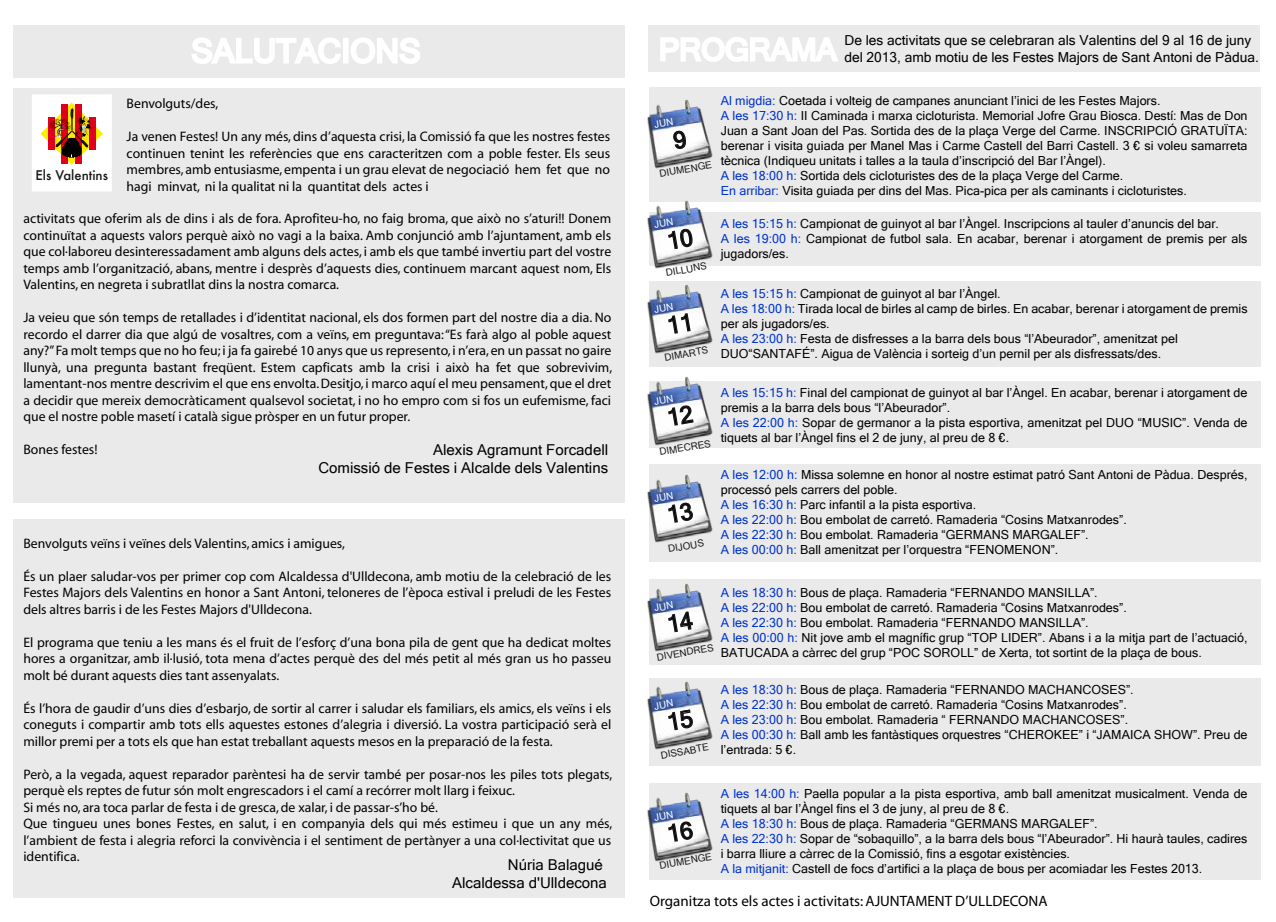
<style>
.page{position:relative;width:1276px;height:922px;background:#fff}
.page>*{position:absolute;margin:0;border:0;box-sizing:border-box;transform-origin:0 0}
.t1{font:15px/18px "Microsoft Sans Serif";color:#000;text-align:right}
.t2{font:15px "Myriad Pro";color:#000}
.t3{font:13.75px/16.5px "Myriad Pro";color:#000;text-align:justify}
.t4{font:13.75px/16.5px "Microsoft Sans Serif";color:#000}
.t5{font:500 13px "Futura";color:#1a171b}
.t6{font:12.5px/15px "Microsoft Sans Serif";color:#000}
.t7{font:9.88px "Microsoft Sans Serif";color:#1a171b}
.s1{color:#03c}
</style>
<div class="page">
<div style="left:13px;top:88px;width:611px;height:414px;background:#eaeaea"></div>
<div style="left:13px;top:25px;width:611px;height:53px;background:#eaeaea"></div>
<div style="left:13px;top:519px;width:611px;height:379px;background:#eaeaea"></div>
<svg style="left:191px;top:37px;width:150px;height:27px"></svg>
<div style="left:343px;top:38px;width:5px;height:26px;border:2px solid #fff"></div>
<svg style="left:351px;top:37px;width:69px;height:27px"></svg>
<div style="left:648px;top:25px;width:611px;height:47px;background:#eaeaea"></div>
<svg style="left:660px;top:37px;width:178px;height:25px"></svg>
<div style="left:649px;top:87px;width:611px;height:114px;background:#eaeaea"></div>
<div style="left:649px;top:281px;width:611px;height:86px;background:#eaeaea"></div>
<div style="left:649px;top:381px;width:611px;height:67px;background:#eaeaea"></div>
<div style="left:649px;top:464px;width:611px;height:97px;background:#eaeaea"></div>
<div style="left:649px;top:579px;width:611px;height:85px;background:#eaeaea"></div>
<div style="left:649px;top:678px;width:611px;height:88px;background:#eaeaea"></div>
<div style="left:649px;top:783px;width:611px;height:97px;background:#eaeaea"></div>
<div style="left:649px;top:212px;width:611px;height:54px;background:#eaeaea"></div>
<div style="left:32px;top:94px;width:80px;height:97px;background:#fff"></div>
<svg style="left:40px;top:102px;width:63px;height:63px"></svg>
<img style="left:647px;top:100px;width:66px;height:69px">
<img style="left:647px;top:200px;width:67px;height:69px">
<img style="left:647px;top:285px;width:66px;height:69px">
<img style="left:647px;top:377px;width:66px;height:69px">
<img style="left:647px;top:474px;width:66px;height:69px">
<img style="left:647px;top:583px;width:66px;height:69px">
<img style="left:647px;top:681px;width:66px;height:69px">
<img style="left:647px;top:792px;width:66px;height:70px">
<svg style="left:654px;top:118px;width:32px;height:32px"></svg>
<svg style="left:654px;top:218px;width:39px;height:32px"></svg>
<svg style="left:654px;top:303px;width:37px;height:31px"></svg>
<svg style="left:654px;top:395px;width:40px;height:31px"></svg>
<svg style="left:654px;top:492px;width:40px;height:31px"></svg>
<svg style="left:654px;top:601px;width:40px;height:31px"></svg>
<svg style="left:654px;top:699px;width:40px;height:31px"></svg>
<svg style="left:654px;top:810px;width:40px;height:32px"></svg>
<p class="t4" style="left:844px;top:32px;width:416px">De les activitats que se celebraran als Valentins del 9 al 16 de juny del 2013, amb motiu de les Festes Majors de Sant Antoni de Pàdua.</p>
<p class="t6" style="left:721px;top:93px;width:528px"><span class="s1">Al migdia:</span> Coetada i volteig de campanes anunciant l’inici de les Festes Majors.<br><span class="s1">A les 17:30 h:</span> II Caminada i marxa cicloturista. Memorial Jofre Grau Biosca. Destí: Mas de Don Juan a Sant Joan del Pas. Sortida des de la plaça Verge del Carme. INSCRIPCIÓ GRATUÏTA: berenar i visita guiada per Manel Mas i Carme Castell del Barri Castell. 3 € si voleu samarreta tècnica (Indiqueu unitats i talles a la taula d’inscripció del Bar l’Àngel).<br><span class="s1">A les 18:00 h:</span> Sortida dels cicloturistes des de la plaça Verge del Carme.<br><span class="s1">En arribar:</span> Visita guiada per dins del Mas. Pica-pica per als caminants i cicloturistes.</p>
<p class="t3" style="left:127px;top:96px;width:93px">Benvolguts/des,</p>
<p class="t3" style="left:127px;top:129px;width:485px">Ja venen Festes! Un any més, dins d’aquesta crisi, la Comissió fa que les nostres festes continuen tenint les referències que ens caracteritzen com a poble fester. Els seus membres, amb entusiasme, empenta i un grau elevat de negociació hem fet que no hagi minvat, ni la qualitat ni la quantitat dels actes i</p>
<p class="t3" style="left:23px;top:211px;width:589px">activitats que oferim als de dins i als de fora. Aprofiteu-ho, no faig broma, que això no s’aturi!! Donem continuïtat a aquests valors perquè això no vagi a la baixa. Amb conjunció amb l’ajuntament, amb els que col·laboreu desinteressadament amb alguns dels actes, i amb els que també invertiu part del vostre temps amb l’organització, abans, mentre i desprès d’aquests dies, continuem marcant aquest nom, Els Valentins, en negreta i subratllat dins la nostra comarca.</p>
<p class="t3" style="left:23px;top:310px;width:590px">Ja veieu que són temps de retallades i d’identitat nacional, els dos formen part del nostre dia a dia. No recordo el darrer dia que algú de vosaltres, com a veïns, em preguntava: “Es farà algo al poble aquest any?” Fa molt temps que no ho feu; i ja fa gairebé 10 anys que us represento, i n’era, en un passat no gaire llunyà, una pregunta bastant freqüent. Estem capficats amb la crisi i això ha fet que sobrevivim, lamentant-nos mentre descrivim el que ens envolta. Desitjo, i marco aquí el meu pensament, que el dret a decidir que mereix democràticament qualsevol societat, i no ho empro com si fos un eufemisme, faci que el nostre poble masetí i català sigue pròsper en un futur proper.</p>
<p class="t3" style="left:23px;top:442px;width:76px">Bones festes!</p>
<p class="t5" style="left:36px;top:166px;width:74px">Els Valentins</p>
<p class="t7" style="left:658px;top:168px;width:55px;rotate:-10deg">DIUMENGE</p>
<p class="t6" style="left:721px;top:216px;width:528px"><span class="s1">A les 15:15 h:</span> Campionat de guinyot al bar l’Àngel. Inscripcions al tauler d’anuncis del bar.<br><span class="s1">A les 19:00 h:</span> Campionat de futbol sala. En acabar, berenar i atorgament de premis per als jugadors/es.</p>
<p class="t7" style="left:665px;top:267px;width:43px;rotate:-10deg">DILLUNS</p>
<p class="t6" style="left:721px;top:286px;width:528px"><span class="s1">A les 15:15 h:</span> Campionat de guinyot al bar l’Àngel.<br><span class="s1">A les 18:00 h:</span> Tirada local de birles al camp de birles. En acabar, berenar i atorgament de premis per als jugadors/es.<br><span class="s1">A les 23:00 h:</span> Festa de disfresses a la barra dels bous “l’Abeurador”, amenitzat pel DUO“SANTAFÉ”. Aigua de València i sorteig d’un pernil per als disfressats/des.</p>
<p class="t6" style="left:721px;top:385px;width:528px"><span class="s1">A les 15:15 h:</span> Final del campionat de guinyot al bar l’Àngel. En acabar, berenar i atorgament de premis a la barra dels bous “l’Abeurador”.<br><span class="s1">A les 22:00 h:</span> Sopar de germanor a la pista esportiva, amenitzat pel DUO “MUSIC”. Venda de tiquets al bar l’Àngel fins el 2 de juny, al preu de 8 €.</p>
<p class="t6" style="left:721px;top:467px;width:528px"><span class="s1">A les 12:00 h:</span> Missa solemne en honor al nostre estimat patró Sant Antoni de Pàdua. Després, processó pels carrers del poble.<br><span class="s1">A les 16:30 h:</span> Parc infantil a la pista esportiva.<br><span class="s1">A les 22:00 h:</span> Bou embolat de carretó. Ramaderia “Cosins Matxanrodes”.<br><span class="s1">A les 22:30 h:</span> Bou embolat. Ramaderia “GERMANS MARGALEF”.<br><span class="s1">A les 00:00 h:</span> Ball amenitzat per l’orquestra “FENOMENON”.</p>
<p class="t6" style="left:721px;top:584px;width:528px"><span class="s1">A les 18:30 h:</span> Bous de plaça. Ramaderia “FERNANDO MANSILLA”.<br><span class="s1">A les 22:00 h:</span> Bou embolat de carretó. Ramaderia “Cosins Matxanrodes”.<br><span class="s1">A les 22:30 h:</span> Bou embolat. Ramaderia “FERNANDO MANSILLA”.<br><span class="s1">A les 00:00 h:</span> Nit jove amb el magnífic grup “TOP LIDER”. Abans i a la mitja part de l’actuació, BATUCADA a càrrec del grup “POC SOROLL” de Xerta, tot sortint de la plaça de bous.</p>
<p class="t6" style="left:721px;top:682px;width:528px"><span class="s1">A les 18:30 h:</span> Bous de plaça. Ramaderia “FERNANDO MACHANCOSES”.<br><span class="s1">A les 22:30 h:</span> Bou embolat de carretó. Ramaderia “Cosins Matxanrodes”.<br><span class="s1">A les 23:00 h:</span> Bou embolat. Ramaderia “ FERNANDO MACHANCOSES”.<br><span class="s1">A les 00:30 h:</span> Ball amb les fantàstiques orquestres “CHEROKEE” i “JAMAICA SHOW”. Preu de l’entrada: 5 €.</p>
<p class="t6" style="left:721px;top:785px;width:528px"><span class="s1">A les 14:00 h:</span> Paella popular a la pista esportiva, amb ball amenitzat musicalment. Venda de tiquets al bar l’Àngel fins el 3 de juny, al preu de 8 €.<br><span class="s1">A les 18:30 h:</span> Bous de plaça. Ramaderia “GERMANS MARGALEF”.<br><span class="s1">A les 22:30 h:</span> Sopar de “sobaquillo”, a la barra dels bous “l’Abeurador”. Hi haurà taules, cadires i barra lliure a càrrec de la Comissió, fins a esgotar existències.<br><span class="s1">A la mitjanit:</span> Castell de focs d’artifici a la plaça de bous per acomiadar les Festes 2013.</p>
<p class="t7" style="left:663px;top:352px;width:46px;rotate:-10deg">DIMARTS</p>
<p class="t7" style="left:658px;top:446px;width:53px;rotate:-10deg">DIMECRES</p>
<p class="t1" style="left:318px;top:441px;width:291px">Alexis Agramunt Forcadell<br>Comissió de Festes i Alcalde dels Valentins</p>
<p class="t3" style="left:23px;top:535px;width:323px">Benvolguts veïns i veïnes dels Valentins, amics i amigues,</p>
<p class="t3" style="left:23px;top:568px;width:589px">És un plaer saludar-vos per primer cop com Alcaldessa d'Ulldecona, amb motiu de la celebració de les Festes Majors dels Valentins en honor a Sant Antoni, teloneres de l’època estival i preludi de les Festes dels altres barris i de les Festes Majors d'Ulldecona.</p>
<p class="t3" style="left:23px;top:634px;width:589px">El programa que teniu a les mans és el fruit de l’esforç d’una bona pila de gent que ha dedicat moltes hores a organitzar, amb il·lusió, tota mena d’actes perquè des del més petit al més gran us ho passeu molt bé durant aquests dies tant assenyalats.</p>
<p class="t3" style="left:23px;top:700px;width:589px">És l’hora de gaudir d’uns dies d’esbarjo, de sortir al carrer i saludar els familiars, els amics, els veïns i els coneguts i compartir amb tots ells aquestes estones d’alegria i diversió. La vostra participació serà el millor premi per a tots els que han estat treballant aquests mesos en la preparació de la festa.</p>
<p class="t3" style="left:23px;top:766px;width:590px;text-align:left">Però, a la vegada, aquest reparador parèntesi ha de servir també per posar-nos les piles tots plegats, perquè els reptes de futur són molt engrescadors i el camí a recórrer molt llarg i feixuc.<br>Si més no, ara toca parlar de festa i de gresca, de xalar, i de passar-s’ho bé.<br>Que tingueu unes bones Festes, en salut, i en companyia dels qui més estimeu i que un any més, l’ambient de festa i alegria reforci la convivència i el sentiment de pertànyer a una col·lectivitat que us identifica.</p>
<p class="t7" style="left:667px;top:543px;width:38px;rotate:-10deg">DIJOUS</p>
<p class="t7" style="left:656px;top:651px;width:59px;rotate:-10deg">DIVENDRES</p>
<p class="t7" style="left:660px;top:749px;width:50px;rotate:-10deg">DISSABTE</p>
<p class="t7" style="left:658px;top:859px;width:55px;rotate:-10deg">DIUMENGE</p>
<p class="t2" style="left:650px;top:893px;width:399px">Organitza tots els actes i activitats: AJUNTAMENT D’ULLDECONA</p>
<p class="t1" style="left:452px;top:855px;width:156px">Núria Balagué<br>Alcaldessa d'Ulldecona</p>
</div>
